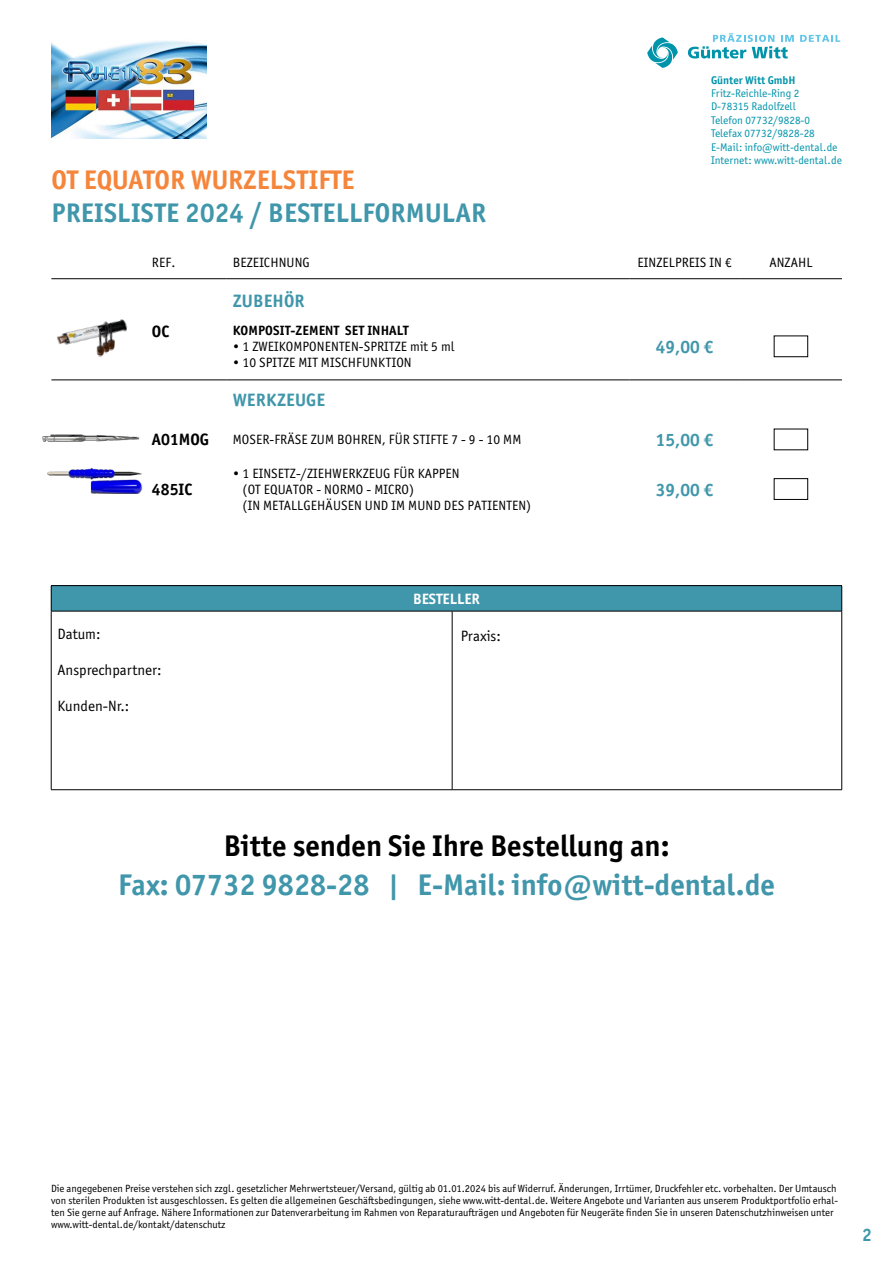
<style>
.page{position:relative;width:893px;height:1263px;background:#fff}
.page>*{position:absolute;margin:0;border:0;box-sizing:border-box;transform-origin:0 0}
.t1{font:700 30px "Officina Sans ITC Pro";color:#4096aa}
.t2{font:700 30px "Officina Sans ITC Pro";color:#000}
.t3{font:700 27px "Officina Sans ITC Pro";letter-spacing:.01em;color:#4096aa}
.t4{font:700 27px "Officina Sans ITC Pro";color:#f5853a}
.t5{font:700 18px "Officina Sans ITC Pro";letter-spacing:.01em;color:#4096aa}
.t6{font:700 16.5px "Officina Sans ITC Pro";color:#000}
.t7{font:15px "Officina Sans ITC Pro";color:#000}
.t8{font:700 15px "Officina Sans ITC Pro";color:#fff}
.t9{font:13.5px/16.2px "Officina Sans ITC Pro";letter-spacing:.01em;color:#000}
.t10{font:700 13.5px "Officina Sans ITC Pro";letter-spacing:.01em;color:#000}
.t11{font:11.25px/13.4px "Officina Sans ITC Pro";color:#0094aa}
.t12{font:700 11.25px "Officina Sans ITC Pro";color:#0094aa}
.t13{font:10.5px/12px "Officina Sans ITC Pro";color:#000}
</style>
<div class="page">
<svg style="left:800px;top:35px;width:40px;height:7px"></svg>
<svg style="left:688px;top:33px;width:106px;height:26px"></svg>
<svg style="left:647px;top:37px;width:31px;height:31px"></svg>
<img style="left:51px;top:40px;width:156px;height:99px">
<div style="left:51px;top:586px;width:791px;height:25px;background:#4096aa"></div>
<hr style="left:51px;top:585px;width:401px;height:1px;background:#000">
<svg style="left:51px;top:586px;width:1px;height:25px"></svg>
<hr style="left:452px;top:585px;width:390px;height:1px;background:#000">
<svg style="left:841px;top:586px;width:1px;height:25px"></svg>
<hr style="left:51px;top:611px;width:401px;height:1px;background:#000">
<hr style="left:51px;top:611px;width:1px;height:178px;background:#000">
<hr style="left:452px;top:611px;width:390px;height:1px;background:#000">
<hr style="left:452px;top:611px;width:1px;height:178px;background:#000">
<hr style="left:841px;top:611px;width:1px;height:178px;background:#000">
<hr style="left:51px;top:789px;width:401px;height:1px;background:#000">
<hr style="left:452px;top:789px;width:390px;height:1px;background:#000">
<hr style="left:51px;top:278px;width:95px;height:1px;background:#000">
<hr style="left:146px;top:278px;width:81px;height:1px;background:#000">
<hr style="left:227px;top:278px;width:402px;height:1px;background:#000">
<hr style="left:629px;top:278px;width:111px;height:1px;background:#000">
<hr style="left:740px;top:278px;width:102px;height:1px;background:#000">
<hr style="left:51px;top:380px;width:95px;height:1px;background:#000">
<hr style="left:146px;top:380px;width:81px;height:1px;background:#000">
<hr style="left:227px;top:380px;width:402px;height:1px;background:#000">
<hr style="left:629px;top:380px;width:111px;height:1px;background:#000">
<hr style="left:740px;top:380px;width:102px;height:1px;background:#000">
<div style="left:774px;top:336px;width:34px;height:21px;border:1px solid #000"></div>
<div style="left:774px;top:478px;width:34px;height:22px;border:1px solid #000"></div>
<img style="left:56px;top:319px;width:72px;height:26px">
<img style="left:103px;top:322px;width:14px;height:29px">
<img style="left:98px;top:325px;width:14px;height:29px">
<img style="left:93px;top:328px;width:14px;height:29px">
<img style="left:42px;top:434px;width:98px;height:8px">
<img style="left:47px;top:467px;width:96px;height:26px">
<h2 class="t4" style="left:51px;top:164px;width:304px">OT EQUATOR WURZELSTIFTE</h2>
<h2 class="t3" style="left:51px;top:197px;width:436px">PREISLISTE 2024 / BESTELLFORMULAR</h2>
<p class="t12" style="left:711px;top:73px;width:86px">Günter Witt GmbH</p>
<p class="t11" style="left:711px;top:86px;width:132px">Fritz-Reichle-Ring 2<br>D-78315 Radolfzell<br>Telefon 07732/9828-0<br>Telefax 07732/9828-28<br>E-Mail: info@witt-dental.de<br>Internet: www.witt-dental.de</p>
<p class="t9" style="left:152px;top:254px;width:25px">REF.</p>
<p class="t9" style="left:233px;top:254px;width:79px">BEZEICHNUNG</p>
<p class="t9" style="left:638px;top:254px;width:96px">EINZELPREIS IN €</p>
<p class="t9" style="left:769px;top:254px;width:45px">ANZAHL</p>
<h3 class="t5" style="left:233px;top:289px;width:73px">ZUBEHÖR</h3>
<h3 class="t6" style="left:152px;top:321px;width:19px">OC</h3>
<p class="t10" style="left:233px;top:322px;width:177px">KOMPOSIT-ZEMENT SET INHALT</p>
<p class="t9" style="left:233px;top:338px;width:223px">• 1 ZWEIKOMPONENTEN-SPRITZE mit 5 ml</p>
<p class="t9" style="left:233px;top:355px;width:180px">• 10 SPITZE MIT MISCHFUNKTION</p>
<h3 class="t5" style="left:656px;top:335px;width:59px">49,00 €</h3>
<h3 class="t5" style="left:233px;top:388px;width:94px">WERKZEUGE</h3>
<h3 class="t6" style="left:152px;top:429px;width:59px">A01MOG</h3>
<p class="t9" style="left:233px;top:432px;width:290px">MOSER-FRÄSE ZUM BOHREN, FÜR STIFTE 7 - 9 - 10 MM</p>
<h3 class="t5" style="left:656px;top:429px;width:59px">15,00 €</h3>
<h3 class="t6" style="left:152px;top:479px;width:42px">485IC</h3>
<p class="t9" style="left:243px;top:465px;width:290px;text-indent:-10px">• 1 EINSETZ-/ZIEHWERKZEUG FÜR KAPPEN<br>(OT EQUATOR - NORMO - MICRO)<br>(IN METALLGEHÄUSEN UND IM MUND DES PATIENTEN)</p>
<h3 class="t5" style="left:656px;top:478px;width:59px">39,00 €</h3>
<h3 class="t7" style="left:58px;top:625px;width:45px">Datum:</h3>
<h3 class="t7" style="left:58px;top:661px;width:106px">Ansprechpartner:</h3>
<h3 class="t7" style="left:58px;top:697px;width:73px">Kunden-Nr.:</h3>
<h3 class="t8" style="left:413px;top:589px;width:68px">BESTELLER</h3>
<h3 class="t7" style="left:461px;top:627px;width:42px">Praxis:</h3>
<h1 class="t2" style="left:224px;top:827px;width:447px">Bitte senden Sie Ihre Bestellung an:</h1>
<h1 class="t1" style="left:118px;top:866px;width:658px">Fax: 07732 9828-28 | E-Mail: info@witt-dental.de</h1>
<p class="t13" style="left:51px;top:1182px;width:788px">Die angegebenen Preise verstehen sich zzgl. gesetzlicher Mehrwertsteuer/Versand, gültig ab 01.01.2024 bis auf Widerruf. Änderungen, Irrtümer, Druckfehler etc. vorbehalten. Der Umtausch von sterilen Produkten ist ausgeschlossen. Es gelten die allgemeinen Geschäftsbedingungen, siehe www.witt-dental.de. Weitere Angebote und Varianten aus unserem Produktportfolio erhal&shy;ten Sie gerne auf Anfrage. Nähere Informationen zur Datenverarbeitung im Rahmen von Reparaturaufträgen und Angeboten für Neugeräte finden Sie in unseren Datenschutzhinweisen unter www.witt-dental.de/kontakt/datenschutz</p>
<h3 class="t5" style="left:862px;top:1223px;width:11px">2</h3>
</div>
